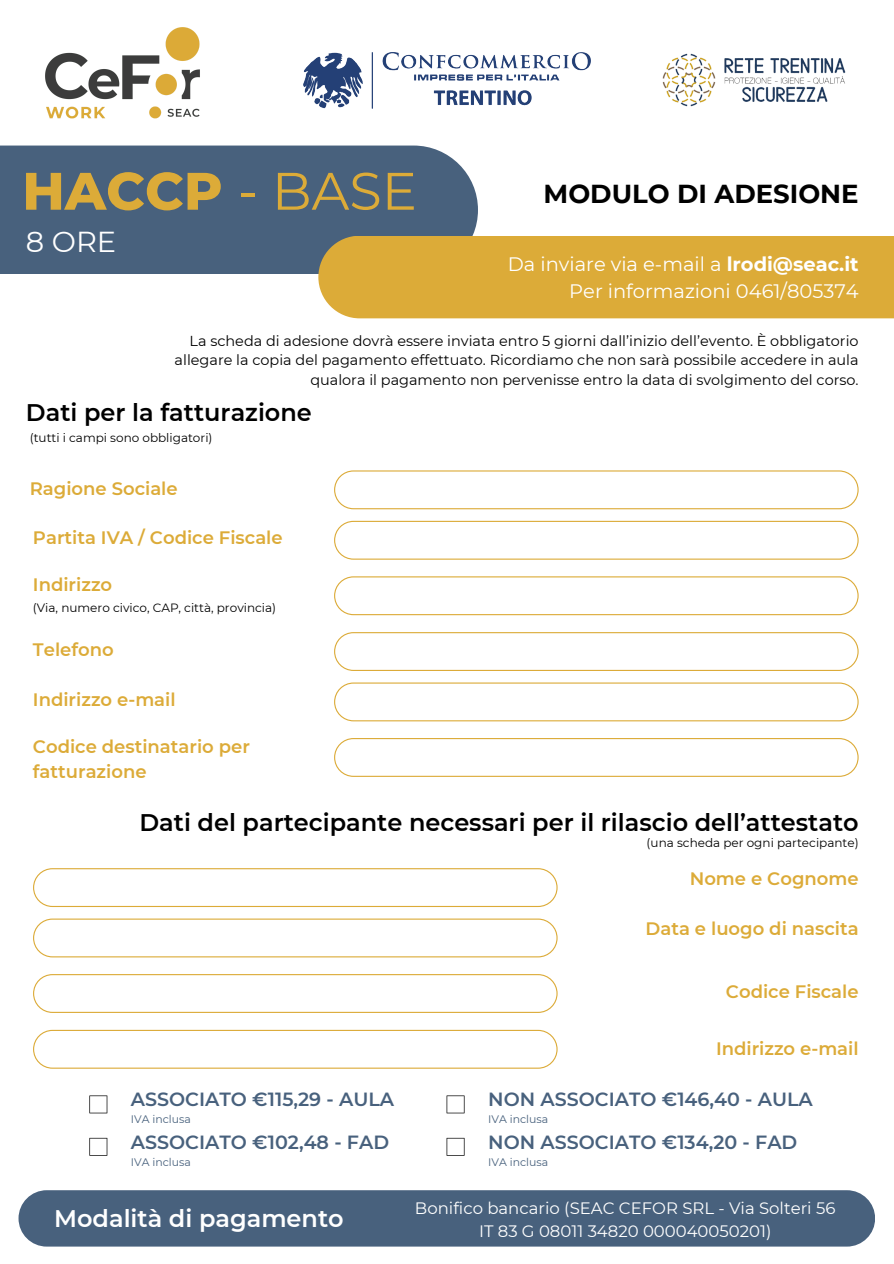
<style>
.page{position:relative;width:894px;height:1264px;background:#fff}
.page>*{position:absolute;margin:0;border:0;box-sizing:border-box;transform-origin:0 0}
.t1{font:800 52.65px "Montserrat";color:#dcab38}
.t2{font:28.8px "Montserrat";color:#fff}
.t3{font:700 25.95px "Montserrat";color:#000}
.t4{font:600 24px "Montserrat";color:#000}
.t5{font:600 24px "Montserrat";color:#fff}
.t6{font:19.5px/27px "Montserrat";color:#fff;text-align:right}
.t7{font:600 19.05px "Montserrat";color:#48617d}
.t8{font:600 18px/24.8px "Montserrat";color:#dcab38}
.t9{font:16.5px "Montserrat";color:#fff}
.t10{font:14.4px/19.5px "Montserrat";color:#000;text-align:right}
.t11{font:12px "Montserrat";color:#000}
.t12{font:10.95px "Montserrat";color:#48617d}
.s1{font-weight:400}
.s2{font-weight:700}
</style>
<div class="page">
<img style="left:45px;top:27px;width:155px;height:92px">
<img style="left:303px;top:53px;width:287px;height:56px">
<img style="left:662px;top:53px;width:184px;height:54px">
<div style="left:0;top:145px;width:478px;height:129px;background:#48617d"></div>
<div style="left:318px;top:236px;width:575px;height:82px;background:#dcab38"></div>
<svg style="left:334px;top:470px;width:524px;height:39px"></svg>
<svg style="left:334px;top:521px;width:524px;height:38px"></svg>
<svg style="left:334px;top:576px;width:524px;height:39px"></svg>
<svg style="left:334px;top:632px;width:524px;height:39px"></svg>
<svg style="left:334px;top:682px;width:524px;height:39px"></svg>
<svg style="left:334px;top:738px;width:524px;height:39px"></svg>
<svg style="left:33px;top:868px;width:524px;height:39px"></svg>
<svg style="left:33px;top:918px;width:524px;height:39px"></svg>
<svg style="left:33px;top:974px;width:524px;height:38px"></svg>
<svg style="left:33px;top:1029px;width:524px;height:39px"></svg>
<svg style="left:89px;top:1095px;width:18px;height:18px"></svg>
<svg style="left:446px;top:1095px;width:18px;height:18px"></svg>
<div style="left:19px;top:1190px;width:855px;height:56px;background:#48617d;border-radius:28px"></div>
<svg style="left:89px;top:1137px;width:18px;height:18px"></svg>
<svg style="left:446px;top:1137px;width:18px;height:18px"></svg>
<p class="t1" style="left:22px;top:159px;width:396px">HACCP <span class="s1">- BASE</span></p>
<h5 class="t2" style="left:26px;top:224px;width:92px">8 ORE</h5>
<p class="t3" style="left:543px;top:178px;width:316px">MODULO DI ADESIONE</p>
<h6 class="t6" style="left:507px;top:250px;width:352px">Da inviare via e-mail a <span class="s2">lrodi@seac.it<br></span>Per informazioni 0461/805374</h6>
<p class="t10" style="left:175px;top:331px;width:685px">La scheda di adesione dovrà essere inviata entro 5 giorni dall’inizio dell’evento. È obbligatorio allegare la copia del pagamento effettuato. Ricordiamo che non sarà possibile accedere in aula qualora il pagamento non pervenisse entro la data di svolgimento del corso.</p>
<h3 class="t4" style="left:26px;top:397px;width:287px">Dati per la fatturazione</h3>
<h1 class="t11" style="left:30px;top:430px;width:184px">(tutti i campi sono obbligatori)</h1>
<h2 class="t8" style="left:30px;top:476px;width:149px">Ragione Sociale</h2>
<h6 class="t8" style="left:33px;top:525px;width:251px">Partita IVA / Codice Fiscale</h6>
<p class="t8" style="left:33px;top:572px;width:81px">Indirizzo</p>
<h4 class="t11" style="left:33px;top:600px;width:245px">(Via, numero civico, CAP, città, provincia)</h4>
<p class="t8" style="left:33px;top:637px;width:82px">Telefono</p>
<h5 class="t8" style="left:33px;top:687px;width:144px">Indirizzo e-mail</h5>
<h5 class="t8" style="left:33px;top:734px;width:218px">Codice destinatario per fatturazione</h5>
<h5 class="t4" style="left:139px;top:807px;width:720px">Dati del partecipante necessari per il rilascio dell’attestato</h5>
<p class="t11" style="left:646px;top:835px;width:213px">(una scheda per ogni partecipante)</p>
<h5 class="t8" style="left:689px;top:866px;width:170px">Nome e Cognome</h5>
<h5 class="t8" style="left:645px;top:916px;width:214px">Data e luogo di nascita</h5>
<h5 class="t8" style="left:725px;top:979px;width:134px">Codice Fiscale</h5>
<p class="t7" style="left:131px;top:1087px;width:265px">ASSOCIATO €115,29 - AULA</p>
<p class="t12" style="left:131px;top:1112px;width:62px">IVA inclusa</p>
<h6 class="t7" style="left:131px;top:1130px;width:260px">ASSOCIATO €102,48 - FAD</h6>
<h6 class="t12" style="left:131px;top:1155px;width:62px">IVA inclusa</h6>
<h4 class="t8" style="left:715px;top:1036px;width:144px">Indirizzo e-mail</h4>
<h5 class="t7" style="left:488px;top:1087px;width:326px">NON ASSOCIATO €146,40 - AULA</h5>
<h5 class="t12" style="left:488px;top:1112px;width:62px">IVA inclusa</h5>
<p class="t7" style="left:488px;top:1130px;width:310px">NON ASSOCIATO €134,20 - FAD</p>
<p class="t12" style="left:488px;top:1155px;width:62px">IVA inclusa</p>
<h5 class="t5" style="left:54px;top:1203px;width:291px">Modalità di pagamento</h5>
<h5 class="t9" style="left:415px;top:1198px;width:422px">Bonifico bancario (SEAC CEFOR SRL - Via Solteri 56</h5>
<p class="t9" style="left:479px;top:1220px;width:294px">IT 83 G 08011 34820 000040050201)</p>
</div>
